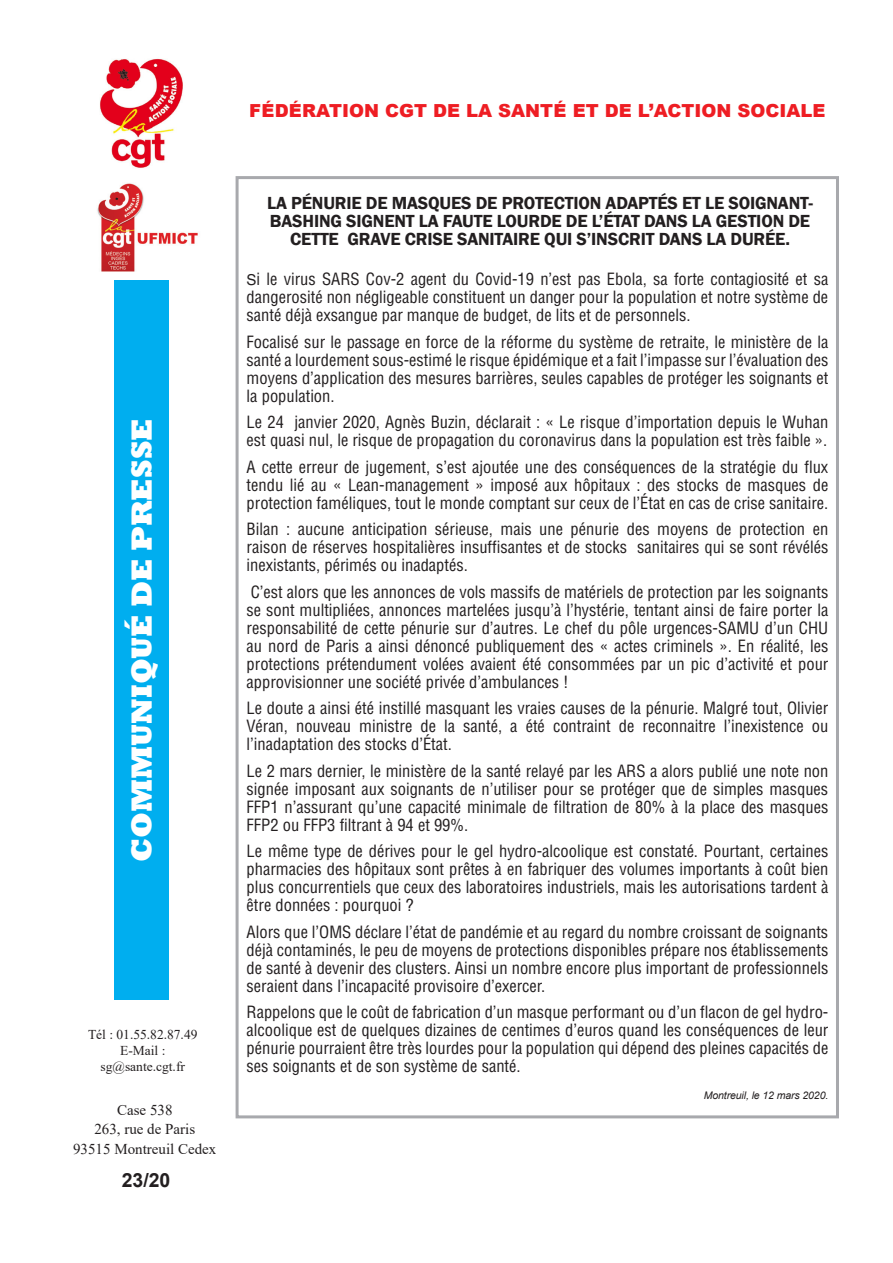
<style>
.page{position:relative;width:893px;height:1263px;background:#fff}
.page>*{position:absolute;margin:0;border:0;box-sizing:border-box;transform-origin:0 0}
.t1{font:800 30px "Rockwell";color:#fff}
.t2{font:700 19.5px "Arial";color:#231f20}
.titre{font:600 18px/18px "Franklin Gothic";letter-spacing:-.01em;color:#231f20;text-align:center}
.t3{font:900 18px "Arial";color:#ee1d23}
.txt_courant{font:condensed 16.5px/18px "Helvetica LT Std";color:#231f20;text-align:justify}
.t4{font:15px "Times New Roman";color:#231f20}
.t5{font:13.5px "Times New Roman";color:#231f20}
.txt_courant-2{font:italic 10.5px "Arial";letter-spacing:-.01em;color:#231f20}
.s1{font-stretch:normal;font-size:15px}
</style>
<div class="page">
<div style="left:114px;top:280px;width:54px;height:720px;background:#00aeef"></div>
<div style="left:236px;top:176px;width:603px;height:942px;border:3px solid #a8a9ad"></div>
<img style="left:100px;top:58px;width:83px;height:110px">
<img style="left:97px;top:183px;width:101px;height:89px">
<p class="t1" style="left:124px;top:862px;width:445px;rotate:-90deg">COMMUNIQUÉ DE PRESSE</p>
<p class="t5" style="left:88px;top:1025px;width:111px">Tél : 01.55.82.87.49</p>
<p class="t5" style="left:120px;top:1041px;width:47px">E-Mail :</p>
<p class="t5" style="left:101px;top:1057px;width:86px">sg@sante.cgt.fr</p>
<p class="t4" style="left:117px;top:1099px;width:57px">Case 538</p>
<p class="t4" style="left:94px;top:1119px;width:102px">263, rue de Paris</p>
<p class="t4" style="left:73px;top:1138px;width:145px">93515 Montreuil Cedex</p>
<p class="t2" style="left:122px;top:1166px;width:50px">23/20</p>
<p class="t3" style="left:249px;top:97px;width:578px">FÉDÉRATION CGT DE LA SANTÉ ET DE L’ACTION SOCIALE</p>
<p class="titre" style="left:267px;top:194px;width:547px">LA PÉNURIE DE MASQUES DE PROTECTION ADAPTÉS ET LE SOIGNANT-<br>BASHING SIGNENT LA FAUTE LOURDE DE L’ÉTAT DANS LA GESTION DE<br>CETTE GRAVE CRISE SANITAIRE QUI S’INSCRIT DANS LA DURÉE.</p>
<p class="txt_courant" style="left:247px;top:270px;width:583px"><span class="s1">S</span>i le virus SARS Cov-2 agent du Covid-19 n’est pas Ebola, sa forte contagiosité et sa dangerosité non négligeable constituent un danger pour la population et notre système de santé déjà exsangue par manque de budget, de lits et de personnels.</p>
<p class="txt_courant" style="left:247px;top:332px;width:583px">Focalisé sur le passage en force de la réforme du système de retraite, le ministère de la santé a lourdement sous-estimé le risque épidémique et a fait l’impasse sur l’évaluation des moyens d’application des mesures barrières, seules capables de protéger les soignants et la population.</p>
<p class="txt_courant" style="left:247px;top:413px;width:583px">Le 24 janvier 2020, Agnès Buzin, déclarait : « Le risque d’importation depuis le Wuhan est quasi nul, le risque de propagation du coronavirus dans la population est très faible ».</p>
<p class="txt_courant" style="left:247px;top:457px;width:583px">A cette erreur de jugement, s’est ajoutée une des conséquences de la stratégie du flux tendu lié au « Lean-management » imposé aux hôpitaux : des stocks de masques de protection faméliques, tout le monde comptant sur ceux de l’État en cas de crise sanitaire.</p>
<p class="txt_courant" style="left:247px;top:520px;width:583px">Bilan : aucune anticipation sérieuse, mais une pénurie des moyens de protection en raison de réserves hospitalières insuffisantes et de stocks sanitaires qui se sont révélés inexistants, périmés ou inadaptés.</p>
<p class="txt_courant" style="left:247px;top:582px;width:583px">C’est alors que les annonces de vols massifs de matériels de protection par les soignants se sont multipliées, annonces martelées jusqu’à l’hystérie, tentant ainsi de faire porter la responsabilité de cette pénurie sur d’autres. Le chef du pôle urgences-SAMU d’un CHU au nord de Paris a ainsi dénoncé publiquement des « actes criminels ». En réalité, les protections prétendument volées avaient été consommées par un pic d’activité et pour approvisionner une société privée d’ambulances !</p>
<p class="txt_courant" style="left:247px;top:699px;width:583px">Le doute a ainsi été instillé masquant les vraies causes de la pénurie. Malgré tout, Olivier Véran, nouveau ministre de la santé, a été contraint de reconnaitre l’inexistence ou l’inadaptation des stocks d’État.</p>
<p class="txt_courant" style="left:247px;top:761px;width:583px">Le 2 mars dernier, le ministère de la santé relayé par les ARS a alors publié une note non signée imposant aux soignants de n’utiliser pour se protéger que de simples masques FFP1 n’assurant qu’une capacité minimale de filtration de 80% à la place des masques FFP2 ou FFP3 filtrant à 94 et 99%.</p>
<p class="txt_courant" style="left:247px;top:842px;width:583px">Le même type de dérives pour le gel hydro-alcoolique est constaté. Pourtant, certaines pharmacies des hôpitaux sont prêtes à en fabriquer des volumes importants à coût bien plus concurrentiels que ceux des laboratoires industriels, mais les autorisations tardent à être données : pourquoi ?</p>
<p class="txt_courant" style="left:247px;top:922px;width:583px">Alors que l’OMS déclare l’état de pandémie et au regard du nombre croissant de soignants déjà contaminés, le peu de moyens de protections disponibles prépare nos établissements de santé à devenir des clusters. Ainsi un nombre encore plus important de professionnels seraient dans l’incapacité provisoire d’exercer.</p>
<p class="txt_courant" style="left:247px;top:1003px;width:583px">Rappelons que le coût de fabrication d’un masque performant ou d’un flacon de gel hydro&shy;alcoolique est de quelques dizaines de centimes d’euros quand les conséquences de leur pénurie pourraient être très lourdes pour la population qui dépend des pleines capacités de ses soignants et de son système de santé.</p>
<p class="txt_courant-2" style="left:704px;top:1088px;width:126px">Montreuil, le 12 mars 2020.</p>
</div>
